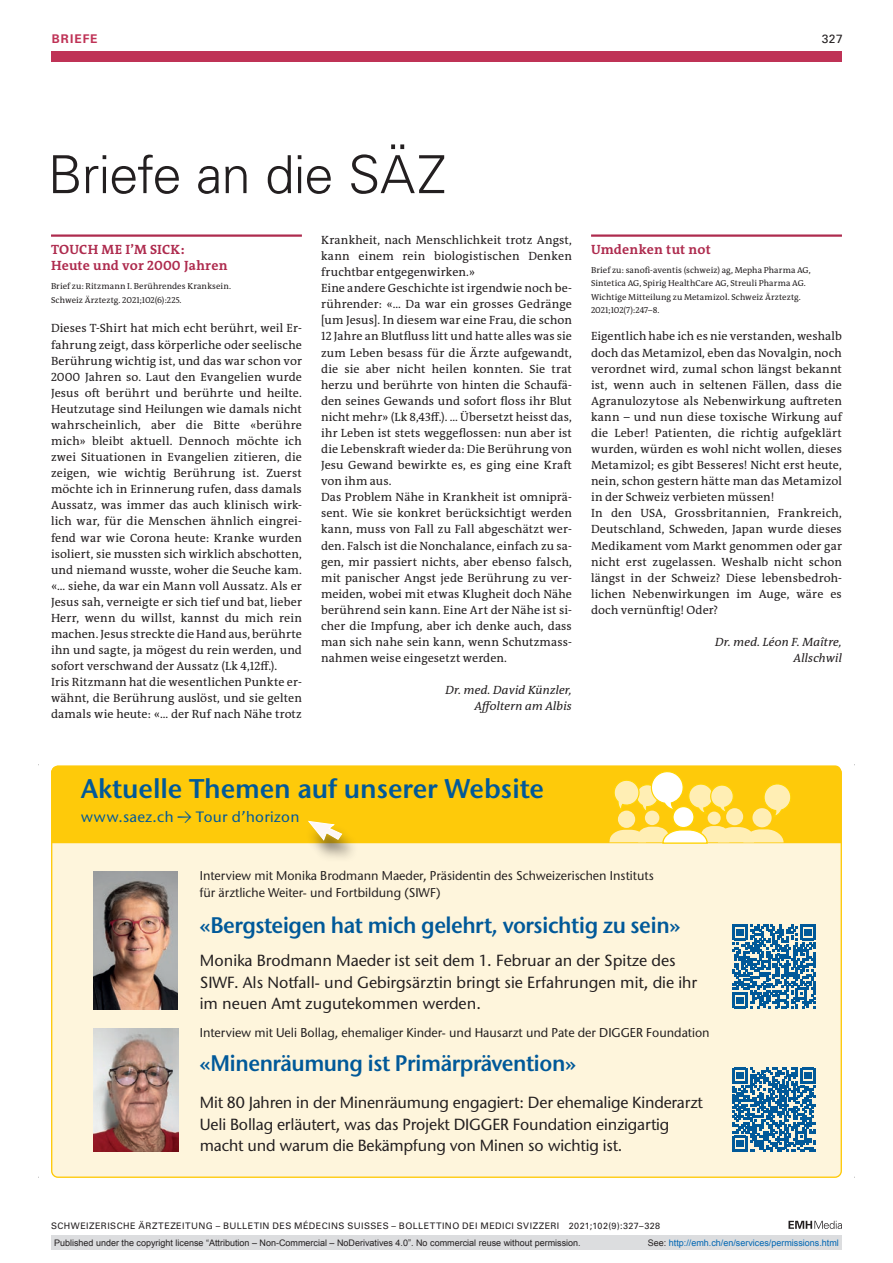
<style>
.page{position:relative;width:893px;height:1263px;background:#fff}
.page>*{position:absolute;margin:0;border:0;box-sizing:border-box;transform-origin:0 0}
.article-title{font:300 52.5px "Univers LT Std";letter-spacing:-.02em;color:#231f20}
.t1{font:600 27px "Stone Sans ITC Std";letter-spacing:-.005em;color:#015999}
.t2{font:600 22.5px "Stone Sans ITC Std";letter-spacing:-.025em;color:#015999;scale:.95 1}
.t3{font:500 16.2px/21.6px "Stone Sans ITC Std";letter-spacing:-.01em;color:#231f20}
.t4{font:500 15px "Stone Sans ITC Std";letter-spacing:.015em;color:#015999}
.section-h1{font:700 13.5px/16px "The Antiqua B W7";letter-spacing:.01em;color:#ae2b4e}
.t5{font:500 12.75px/16.5px "Stone Sans ITC Std";color:#231f20}
.section-pn{font:12px/16px "The Antiqua B W5 Plain";letter-spacing:.01em;color:#231f20;text-align:justify}
.author-notes{font:italic 12px/16px "The Antiqua B W5 Plain";letter-spacing:.01em;color:#231f20;text-align:right}
.ressort{font:700 12px "Univers LT Std";letter-spacing:.085em;color:#bf3256}
.ressort-2{font:12px "Univers LT Std";color:#231f20}
.t6{font:9px "Arial";color:#231f20}
.fusszeile{font:9px "Univers LT Std";letter-spacing:.05em;color:#231f20}
.t7{font:9px "Arial";color:#0066b3}
.comment{font:8.7px/13.5px "The Antiqua B W5 Plain";letter-spacing:.01em;color:#231f20}
.s1{font-family:"The Antiqua B W5 Plain";font-weight:400}
.s2{color:#231f20}
</style>
<div class="page">
<svg style="left:788px;top:1221px;width:54px;height:8px"></svg>
<hr style="left:51px;top:234px;width:251px;height:3px;background:#ae2b4e">
<hr style="left:591px;top:234px;width:251px;height:3px;background:#ae2b4e">
<div style="left:52px;top:767px;width:789px;height:410px;background:#fef5dc;border-radius:6px"></div>
<div style="left:52px;top:765px;width:789px;height:78px;background:#feca0a"></div>
<svg style="left:761px;top:780px;width:33px;height:39px"></svg>
<svg style="left:612px;top:768px;width:124px;height:47px;background:#fedb59"></svg>
<div style="left:708px;top:811px;width:13px;height:14px;background:#ffeeb4;border-radius:50%"></div>
<div style="left:726px;top:808px;width:17px;height:17px;background:#ffeeb4;border-radius:50%"></div>
<div style="left:645px;top:811px;width:14px;height:14px;background:#ffeeb4;border-radius:50%"></div>
<div style="left:618px;top:811px;width:17px;height:17px;background:#ffeeb4;border-radius:50%"></div>
<div style="left:673px;top:806px;width:21px;height:22px;background:#fff;border-radius:50%"></div>
<div style="left:672px;top:806px;width:23px;height:22px;border:1px solid #fed304;border-radius:50%"></div>
<svg style="left:609px;top:826px;width:175px;height:17px;background:#fee792"></svg>
<div style="left:752px;top:808px;width:20px;height:19px;background:#ffeeb4;border-radius:50%"></div>
<div style="left:305px;top:823px;width:54px;height:41px;background:#231f20;opacity:.6"></div>
<svg style="left:308px;top:820px;width:35px;height:22px"></svg>
<img style="left:94px;top:871px;width:84px;height:139px">
<img style="left:94px;top:1028px;width:85px;height:124px">
<svg style="left:732px;top:1068px;width:84px;height:83px"></svg>
<svg style="left:732px;top:924px;width:84px;height:84px"></svg>
<div style="left:51px;top:51px;width:791px;height:11px;background:#bf3256"></div>
<div style="left:51px;top:1235px;width:791px;height:15px;background:#dcdddf"></div>
<p class="ressort" style="left:52px;top:31px;width:47px">BRIEFE</p>
<p class="ressort-2" style="left:822px;top:31px;width:23px">327</p>
<p class="article-title" style="left:48px;top:143px;width:400px">Briefe an die SÄZ</p>
<p class="section-h1" style="left:51px;top:242px;width:178px">TOUCH ME I’M SICK:<br>Heute und vor 2000 Jahren</p>
<p class="comment" style="left:51px;top:279px;width:182px">Brief zu: Ritzmann I. Berührendes Kranksein.<br>Schweiz Ärzteztg. 2021;102(6):225.</p>
<p class="section-pn" style="left:51px;top:320px;width:252px">Dieses T-Shirt hat mich echt berührt, weil Er&shy;fahrung zeigt, dass körperliche oder seelische Berührung wichtig ist, und das war schon vor 2000 Jahren so. Laut den Evangelien wurde Jesus oft berührt und berührte und heilte.<br>Heutzutage sind Heilungen wie damals nicht wahrscheinlich, aber die Bitte «berühre mich» bleibt aktuell. Dennoch möchte ich zwei Situationen in Evangelien zitieren, die zeigen, wie wichtig Berührung ist. Zuerst möchte ich in Erinnerung rufen, dass damals Aussatz, was immer das auch klinisch wirk&shy;lich war, für die Menschen ähnlich eingrei&shy;fend war wie Corona heute: Kranke wurden isoliert, sie mussten sich wirklich abschotten, und niemand wusste, woher die Seuche kam. «... siehe, da war ein Mann voll Aussatz. Als er Jesus sah, verneigte er sich tief und bat, lieber Herr, wenn du willst, kannst du mich rein machen. Jesus streckte die Hand aus, berührte ihn und sagte, ja mögest du rein werden, und sofort verschwand der Aussatz (Lk 4,12ff.).</p>
<p class="section-pn" style="left:51px;top:674px;width:252px">Iris Ritzmann hat die wesentlichen Punkte er&shy;wähnt, die Berührung auslöst, und sie gelten damals wie heute: «… der Ruf nach Nähe trotz</p>
<p class="section-pn" style="left:321px;top:232px;width:252px">Krankheit, nach Menschlichkeit trotz Angst, kann einem rein biologistischen Denken fruchtbar entgegenwirken.»</p>
<p class="section-pn" style="left:321px;top:280px;width:252px">Eine andere Geschichte ist irgendwie noch be&shy;rührender: «… Da war ein grosses Gedränge [um Jesus]. In diesem war eine Frau, die schon 12 Jahre an Blutfluss litt und hatte alles was sie zum Leben besass für die Ärzte aufgewandt, die sie aber nicht heilen konnten. Sie trat herzu und berührte von hinten die Schaufä&shy;den seines Gewands und sofort floss ihr Blut nicht mehr» (Lk 8,43ff.). … Übersetzt heisst das, ihr Leben ist stets weggeflossen: nun aber ist die Lebenskraft wieder da: Die Berührung von Jesu Gewand bewirkte es, es ging eine Kraft von ihm aus.</p>
<p class="section-pn" style="left:321px;top:489px;width:252px">Das Problem Nähe in Krankheit ist omniprä&shy;sent. Wie sie konkret berücksichtigt werden kann, muss von Fall zu Fall abgeschätzt wer&shy;den. Falsch ist die Nonchalance, einfach zu sa&shy;gen, mir passiert nichts, aber ebenso falsch, mit panischer Angst jede Berührung zu ver&shy;meiden, wobei mit etwas Klugheit doch Nähe berührend sein kann. Eine Art der Nähe ist si&shy;cher die Impfung, aber ich denke auch, dass man sich nahe sein kann, wenn Schutzmass&shy;nahmen weise eingesetzt werden.</p>
<p class="author-notes" style="left:446px;top:682px;width:128px">Dr. med. David Künzler,<br>Affoltern am Albis</p>
<p class="section-h1" style="left:591px;top:242px;width:121px">Umdenken tut not</p>
<p class="comment" style="left:591px;top:263px;width:221px">Brief zu: sanofi-aventis (schweiz) ag, Mepha Pharma AG, Sintetica AG, Spirig HealthCare AG, Streuli Pharma AG.<br>Wichtige Mitteilung zu Metamizol. Schweiz Ärzteztg.<br>2021;102(7):247–8.</p>
<p class="section-pn" style="left:591px;top:328px;width:252px">Eigentlich habe ich es nie verstanden, weshalb doch das Metamizol, eben das Novalgin, noch verordnet wird, zumal schon längst bekannt ist, wenn auch in seltenen Fällen, dass die Agranulozytose als Nebenwirkung auftreten kann – und nun diese toxische Wirkung auf die Leber! Patienten, die richtig aufgeklärt wurden, würden es wohl nicht wollen, dieses Metamizol; es gibt Besseres! Nicht erst heute, nein, schon gestern hätte man das Metamizol in der Schweiz verbieten müssen!</p>
<p class="section-pn" style="left:591px;top:505px;width:252px">In den USA, Grossbritannien, Frankreich, Deutschland, Schweden, Japan wurde dieses Medikament vom Markt genommen oder gar nicht erst zugelassen. Weshalb nicht schon längst in der Schweiz? Diese lebensbedroh&shy;lichen Nebenwirkungen im Auge, wäre es doch vernünftig! Oder?</p>
<p class="author-notes" style="left:715px;top:634px;width:128px">Dr. med. Léon F. Maître,<br>Allschwil</p>
<p class="t1" style="left:81px;top:772px;width:465px">Aktuelle Themen auf unserer Website</p>
<p class="t4" style="left:81px;top:808px;width:220px">www.saez.ch <span class="s1">→</span> Tour d’horizon</p>
<p class="t5" style="left:200px;top:867px;width:455px">Interview mit Monika Brodmann Maeder, Präsidentin des Schweizerischen Instituts für ärztliche Weiter- und Fortbildung (SIWF)</p>
<p class="t2" style="left:200px;top:911px;width:507px">«Bergsteigen hat mich gelehrt, vorsichtig zu sein»</p>
<p class="t3" style="left:200px;top:950px;width:499px">Monika Brodmann Maeder ist seit dem 1. Februar an der Spitze des<br>SIWF. Als Notfall- und Gebirgsärztin bringt sie Erfahrungen mit, die ihr im neuen Amt zugutekommen werden.</p>
<p class="t5" style="left:200px;top:1025px;width:511px">Interview mit Ueli Bollag, ehemaliger Kinder- und Hausarzt und Pate der DIGGER Foundation</p>
<p class="t2" style="left:200px;top:1049px;width:397px">«Minenräumung ist Primärprävention»</p>
<p class="t3" style="left:200px;top:1092px;width:505px">Mit 80 Jahren in der Minenräumung engagiert: Der ehemalige Kinderarzt<br>Ueli Bollag erläutert, was das Projekt DIGGER Foundation einzigartig macht und warum die Bekämpfung von Minen so wichtig ist.</p>
<p class="fusszeile" style="left:51px;top:1220px;width:611px">SCHWEIZERISCHE ÄRZTEZEITUNG – BULLETIN DES MÉDECINS SUISSES – BOLLETTINO DEI MEDICI SVIZZERI 2021;102(9):327–328</p>
<p class="t6" style="left:54px;top:1237px;width:528px">Published under the copyright license “Attribution – Non-Commercial – NoDerivatives 4.0”. No commercial reuse without permission.</p>
<p class="t7" style="left:648px;top:1237px;width:193px"><span class="s2">See:</span> http://emh.ch/en/services/permissions.html</p>
</div>
